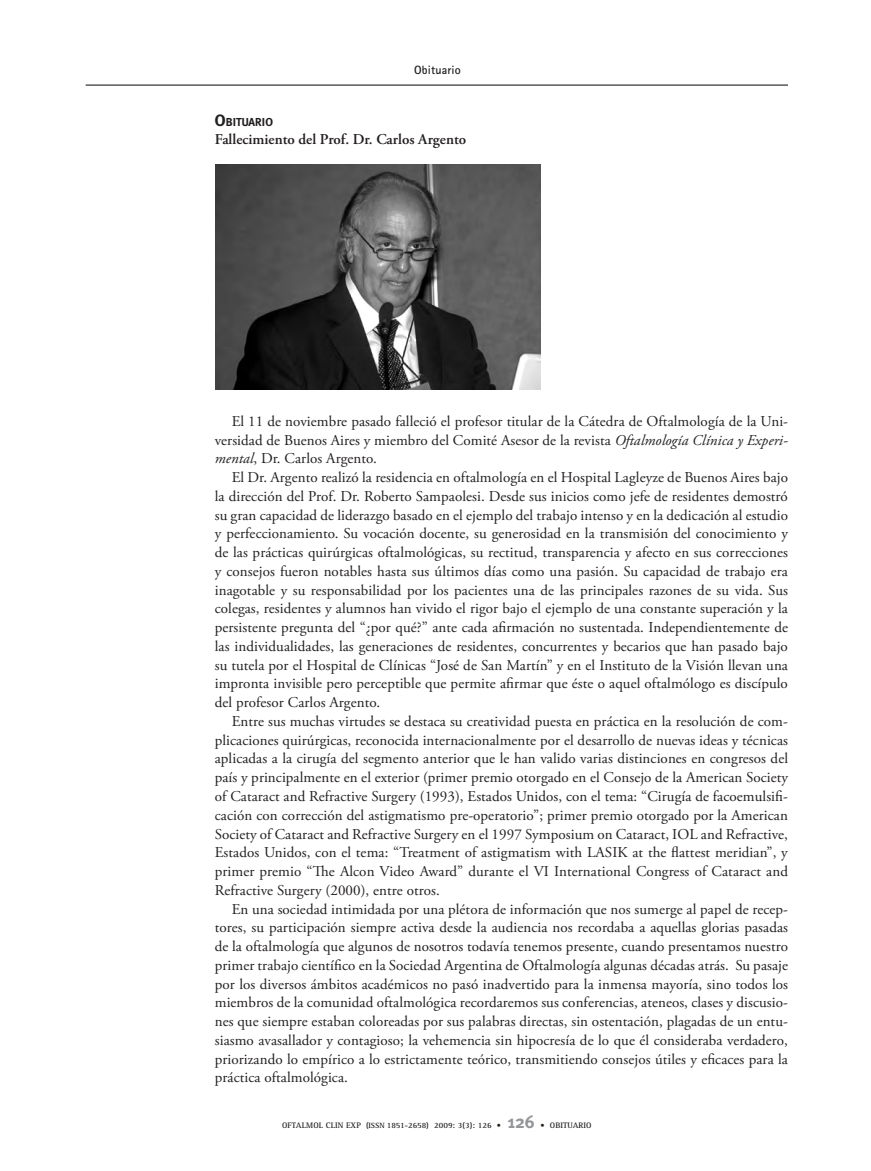
<style>
.page{position:relative;width:871px;height:1171px;background:#fff}
.page>*{position:absolute;margin:0;border:0;box-sizing:border-box;transform-origin:0 0}
.t1{font:15px/18.8px "Adobe Garamond Pro";letter-spacing:.005em;color:#231f20;text-align:justify}
.t2{font:600 15px "Adobe Garamond Pro";color:#231f20}
.t3{font:700 12px "Rotis Sans Serif";letter-spacing:.01em;color:#231f20}
.t4{font:700 11.55px "Meta";letter-spacing:.005em;color:#231f20}
.t5{font:700 8.25px "Rotis Serif";letter-spacing:.005em;color:#231f20}
.s1{font-size:16.5px}
.s2{font-style:italic}
.s3{font-size:7.8px}
.s4{font-family:"Meta";font-size:18px;color:#939598}
</style>
<div class="page">
<hr style="left:86px;top:84px;width:701px;height:2px;background:#231f20">
<img style="left:215px;top:164px;width:325px;height:225px">
<p class="t3" style="left:414px;top:63px;width:48px">Obituario</p>
<p class="t4" style="left:215px;top:115px;width:60px"><span class="s1">O</span>BITUARIO</p>
<p class="t2" style="left:215px;top:131px;width:253px">Fallecimiento del Prof. Dr. Carlos Argento</p>
<p class="t1" style="left:215px;top:412px;width:574px;text-indent:17px">El 11 de noviembre pasado falleció el profesor titular de la Cátedra de Oftalmología de la Uni&shy;versidad de Buenos Aires y miembro del Comité Asesor de la revista <span class="s2">Oftalmología Clínica y Experi&shy;mental</span>, Dr. Carlos Argento.</p>
<p class="t1" style="left:215px;top:468px;width:574px;text-indent:17px">El Dr. Argento realizó la residencia en oftalmología en el Hospital Lagleyze de Buenos Aires bajo la dirección del Prof. Dr. Roberto Sampaolesi. Desde sus inicios como jefe de residentes demostró su gran capacidad de liderazgo basado en el ejemplo del trabajo intenso y en la dedicación al estudio y perfeccionamiento. Su vocación docente, su generosidad en la transmisión del conocimiento y de las prácticas quirúrgicas oftalmológicas, su rectitud, transparencia y afecto en sus correcciones y consejos fueron notables hasta sus últimos días como una pasión. Su capacidad de trabajo era inagotable y su responsabilidad por los pacientes una de las principales razones de su vida. Sus colegas, residentes y alumnos han vivido el rigor bajo el ejemplo de una constante superación y la persistente pregunta del “¿por qué?” ante cada afirmación no sustentada. Independientemente de las individualidades, las generaciones de residentes, concurrentes y becarios que han pasado bajo su tutela por el Hospital de Clínicas “José de San Martín” y en el Instituto de la Visión llevan una impronta invisible pero perceptible que permite afirmar que éste o aquel oftalmólogo es discípulo del profesor Carlos Argento.</p>
<p class="t1" style="left:215px;top:712px;width:574px;text-indent:17px">Entre sus muchas virtudes se destaca su creatividad puesta en práctica en la resolución de com&shy;plicaciones quirúrgicas, reconocida internacionalmente por el desarrollo de nuevas ideas y técnicas aplicadas a la cirugía del segmento anterior que le han valido varias distinciones en congresos del país y principalmente en el exterior (primer premio otorgado en el Consejo de la American Society of Cataract and Refractive Surgery (1993), Estados Unidos, con el tema: “Cirugía de facoemulsifi&shy;cación con corrección del astigmatismo pre-operatorio”; primer premio otorgado por la American Society of Cataract and Refractive Surgery en el 1997 Symposium on Cataract, IOL and Refractive, Estados Unidos, con el tema: “Treatment of astigmatism with LASIK at the flattest meridian”, y primer premio “The Alcon Video Award” durante el VI International Congress of Cataract and Refractive Surgery (2000), entre otros.</p>
<p class="t1" style="left:215px;top:900px;width:574px;text-indent:17px">En una sociedad intimidada por una plétora de información que nos sumerge al papel de recep&shy;tores, su participación siempre activa desde la audiencia nos recordaba a aquellas glorias pasadas de la oftalmología que algunos de nosotros todavía tenemos presente, cuando presentamos nuestro primer trabajo científico en la Sociedad Argentina de Oftalmología algunas décadas atrás. Su pasaje por los diversos ámbitos académicos no pasó inadvertido para la inmensa mayoría, sino todos los miembros de la comunidad oftalmológica recordaremos sus conferencias, ateneos, clases y discusio&shy;nes que siempre estaban coloreadas por sus palabras directas, sin ostentación, plagadas de un entu&shy;siasmo avasallador y contagioso; la vehemencia sin hipocresía de lo que él consideraba verdadero, priorizando lo empírico a lo estrictamente teórico, transmitiendo consejos útiles y eficaces para la práctica oftalmológica.</p>
<p class="t5" style="left:282px;top:1120px;width:274px">OFTALMOL CLIN EXP (<span class="s3">ISSN</span> 1851-2658) 2009: 3(3): 126 • <span class="s4">126</span> • OBITUARIO</p>
</div>
